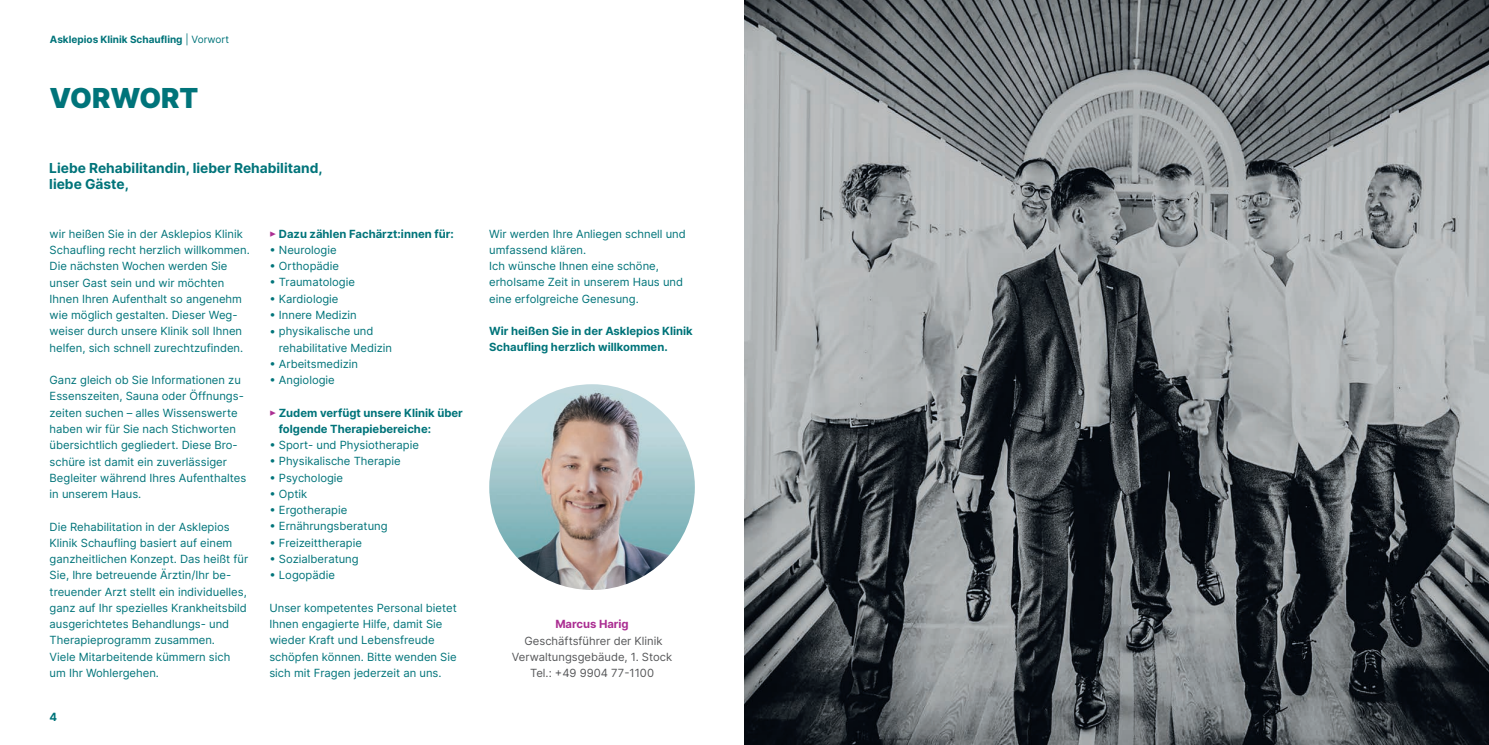
<style>
.page{position:relative;width:1489px;height:745px;background:#fff}
.page>*{position:absolute;margin:0;border:0;box-sizing:border-box;transform-origin:0 0}
.t1{font:900 27.5px "Inter";color:#00747a}
.t2{font:700 13.75px/16.2px "Inter";color:#00747a}
.t3{font:11.25px/16.2px "Inter";color:#00747a}
.t4{font:700 11.25px/16.2px "Inter";color:#00747a}
.t5{font:11.25px/16.2px "Inter";color:#57585a;text-align:center}
.t6{font:700 11.25px "Inter";color:#ab2e92}
.t7{font:700 10px "Inter";color:#00747a}
.s1{font-weight:400}
.s2{font-family:"Minion Pro";font-weight:400;color:#ab2e92}
</style>
<div class="page">
<img style="left:744px;top:0;width:744px;height:744px">
<img style="left:489px;top:384px;width:205px;height:205px;border-radius:103px">
<p class="t7" style="left:50px;top:32px;width:181px">Asklepios Klinik Schaufling <span class="s1">| Vorwort</span></p>
<h1 class="t1" style="left:50px;top:78px;width:150px">VORWORT</h1>
<p class="t2" style="left:49px;top:159px;width:275px">Liebe Rehabilitandin, lieber Rehabilitand, liebe Gäste,</p>
<p class="t3" style="left:50px;top:225px;width:202px">wir heißen Sie in der Asklepios Klinik Schaufling recht herzlich willkommen.<br>Die nächsten Wochen werden Sie unser Gast sein und wir möchten Ihnen Ihren Aufenthalt so angenehm wie möglich gestalten. Dieser Weg&shy;weiser durch unsere Klinik soll Ihnen helfen, sich schnell zurechtzufinden.</p>
<p class="t3" style="left:50px;top:371px;width:198px">Ganz gleich ob Sie Informationen zu Essenszeiten, Sauna oder Öffnungs&shy;zeiten suchen – alles Wissenswerte haben wir für Sie nach Stichworten übersichtlich gegliedert. Diese Bro&shy;schüre ist damit ein zuverlässiger Begleiter während Ihres Aufenthaltes in unserem Haus.</p>
<p class="t3" style="left:50px;top:517px;width:200px">Die Rehabilitation in der Asklepios Klinik Schaufling basiert auf einem ganzheitlichen Konzept. Das heißt für Sie, Ihre betreuende Ärztin/Ihr be&shy;treuender Arzt stellt ein individuelles, ganz auf Ihr spezielles Krankheitsbild ausgerichtetes Behandlungs- und Therapieprogramm zusammen.<br>Viele Mitarbeitende kümmern sich um Ihr Wohlergehen.</p>
<p class="t4" style="left:50px;top:708px;width:9px">4</p>
<p class="t4" style="left:269px;top:225px;width:186px"><span class="s2">▶</span> Dazu zählen Fachärzt:innen für:</p>
<p class="t3" style="left:269px;top:241px;width:69px">• Neurologie</p>
<p class="t3" style="left:269px;top:257px;width:71px">• Orthopädie</p>
<p class="t3" style="left:269px;top:274px;width:87px">• Traumatologie</p>
<p class="t3" style="left:269px;top:290px;width:70px">• Kardiologie</p>
<p class="t3" style="left:269px;top:306px;width:89px">• Innere Medizin</p>
<p class="t3" style="left:279px;top:322px;width:115px;text-indent:-9px">• physikalische und rehabilitative Medizin</p>
<p class="t3" style="left:269px;top:355px;width:90px">• Arbeitsmedizin</p>
<p class="t3" style="left:269px;top:371px;width:67px">• Angiologie</p>
<p class="t4" style="left:279px;top:404px;width:185px;text-indent:-9px"><span class="s2">▶</span> Zudem verfügt unsere Klinik über folgende Therapiebereiche:</p>
<p class="t3" style="left:269px;top:436px;width:151px">• Sport- und Physiotherapie</p>
<p class="t3" style="left:269px;top:452px;width:133px">• Physikalische Therapie</p>
<p class="t3" style="left:269px;top:469px;width:75px">• Psychologie</p>
<p class="t3" style="left:269px;top:485px;width:39px">• Optik</p>
<p class="t3" style="left:269px;top:501px;width:79px">• Ergotherapie</p>
<p class="t3" style="left:269px;top:517px;width:120px">• Ernährungsberatung</p>
<p class="t3" style="left:269px;top:534px;width:94px">• Freizeittherapie</p>
<p class="t3" style="left:269px;top:550px;width:91px">• Sozialberatung</p>
<p class="t3" style="left:269px;top:566px;width:67px">• Logopädie</p>
<p class="t3" style="left:269px;top:599px;width:189px">Unser kompetentes Personal bietet Ihnen engagierte Hilfe, damit Sie wieder Kraft und Lebensfreude schöpfen können. Bitte wenden Sie sich mit Fragen jederzeit an uns.</p>
<p class="t3" style="left:489px;top:225px;width:198px">Wir werden Ihre Anliegen schnell und umfassend klären.<br>Ich wünsche Ihnen eine schöne, erholsame Zeit in unserem Haus und eine erfolgreiche Genesung.</p>
<p class="t4" style="left:489px;top:322px;width:205px">Wir heißen Sie in der Asklepios Klinik<br>Schaufling herzlich willkommen.</p>
<p class="t6" style="left:555px;top:615px;width:75px">Marcus Harig</p>
<p class="t5" style="left:512px;top:631px;width:162px">Geschäftsführer der Klinik<br>Verwaltungsgebäude, 1. Stock<br>Tel.: +49 9904 77-1100</p>
</div>
